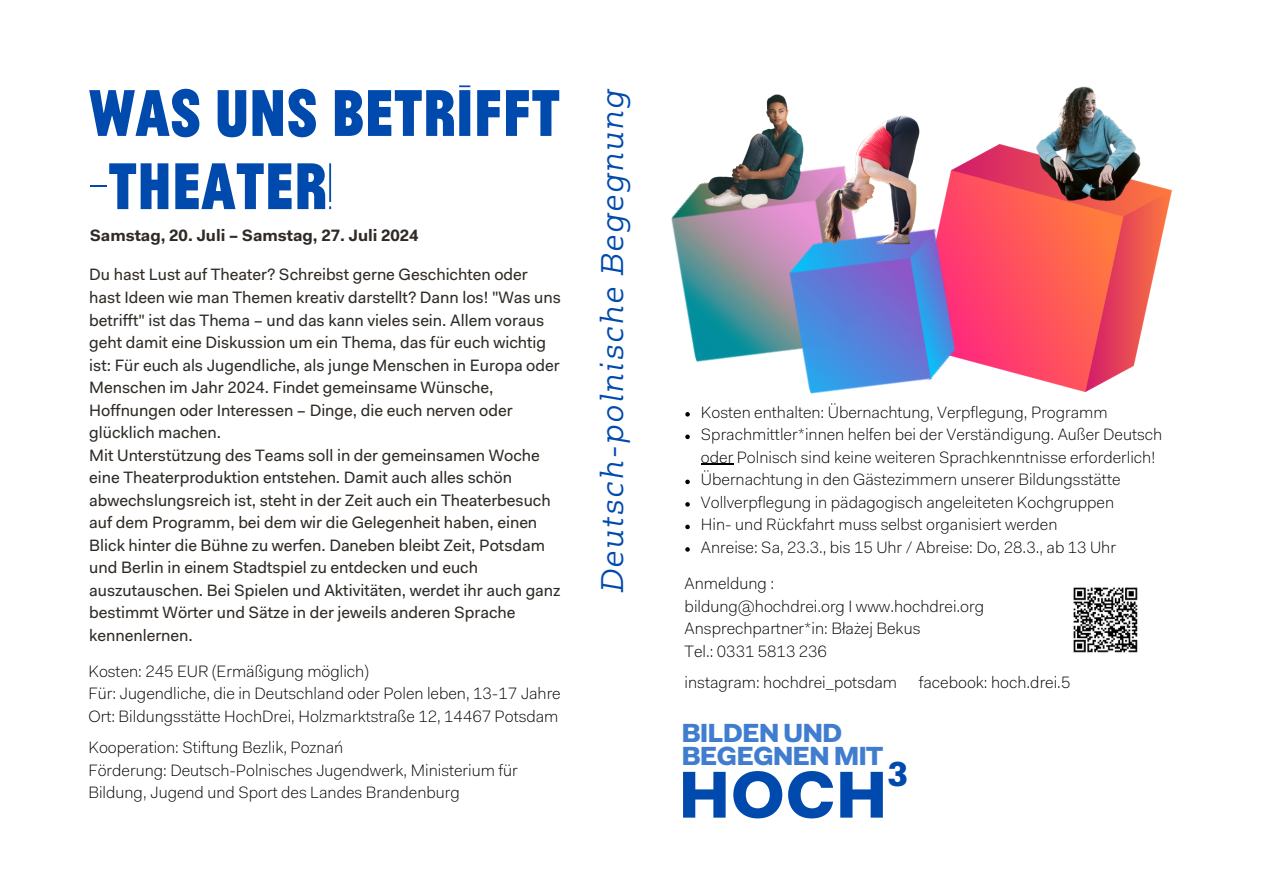
<style>
.page{position:relative;width:1263px;height:894px;background:#fff}
.page>*{position:absolute;margin:0;border:0;box-sizing:border-box;transform-origin:0 0}
.t1{font:100 69px/73.2px "Jean Luc";color:#004aad}
.t2{font:900 66.45px "Fakt Pro";color:#004aad}
.t3{font:900 34.95px "Fakt Pro";color:#004aad}
.t4{font:italic 31.8px "Fakt Slab Blond";letter-spacing:.08em;color:#004aad}
.t5{font:900 26.25px/22.5px "Fakt Pro";letter-spacing:-.04em;color:#407dcf}
.t6{font:16.5px/22.5px "Fakt Pro";color:#2f2a25}
.t7{font:300 16.5px/22.5px "Fakt Pro";color:#000}
.t8{font:700 16.5px "Fakt Pro";color:#2f2a25}
</style>
<div class="page">
<svg style="left:685px;top:412px;width:5px;height:4px"></svg>
<hr style="left:701px;top:463px;width:32px;height:2px;background:#000">
<svg style="left:685px;top:479px;width:5px;height:5px"></svg>
<svg style="left:685px;top:502px;width:5px;height:4px"></svg>
<svg style="left:685px;top:524px;width:5px;height:5px"></svg>
<svg style="left:685px;top:547px;width:5px;height:4px"></svg>
<img style="left:987px;top:251px;width:172px;height:140px">
<img style="left:671px;top:211px;width:89px;height:151px">
<img style="left:985px;top:86px;width:187px;height:165px">
<img style="left:677px;top:94px;width:111px;height:117px">
<img style="left:760px;top:200px;width:227px;height:194px">
<img style="left:772px;top:108px;width:213px;height:142px">
<img style="left:1073px;top:587px;width:65px;height:66px">
<p class="t1" style="left:89px;top:76px;width:473px">WAS UNS BETRIFFT -THEATER!</p>
<p class="t8" style="left:90px;top:229px;width:330px">Samstag, 20. Juli – Samstag, 27. Juli 2024</p>
<p class="t6" style="left:89px;top:265px;width:473px">Du hast Lust auf Theater? Schreibst gerne Geschichten oder hast Ideen wie man Themen kreativ darstellt? Dann los! "Was uns betrifft" ist das Thema – und das kann vieles sein. Allem voraus geht damit eine Diskussion um ein Thema, das für euch wichtig ist: Für euch als Jugendliche, als junge Menschen in Europa oder Menschen im Jahr 2024. Findet gemeinsame Wünsche, Hoffnungen oder Interessen – Dinge, die euch nerven oder glücklich machen.</p>
<p class="t6" style="left:89px;top:445px;width:473px">Mit Unterstützung des Teams soll in der gemeinsamen Woche eine Theaterproduktion entstehen. Damit auch alles schön abwechslungsreich ist, steht in der Zeit auch ein Theaterbesuch auf dem Programm, bei dem wir die Gelegenheit haben, einen Blick hinter die Bühne zu werfen. Daneben bleibt Zeit, Potsdam und Berlin in einem Stadtspiel zu entdecken und euch auszutauschen. Bei Spielen und Aktivitäten, werdet ihr auch ganz bestimmt Wörter und Sätze in der jeweils anderen Sprache kennenlernen.</p>
<p class="t7" style="left:88px;top:661px;width:282px">Kosten: 245 EUR (Ermäßigung möglich)</p>
<p class="t7" style="left:88px;top:683px;width:474px">Für: Jugendliche, die in Deutschland oder Polen leben, 13-17 Jahre</p>
<p class="t7" style="left:88px;top:706px;width:471px">Ort: Bildungsstätte HochDrei, Holzmarktstraße 12, 14467 Potsdam</p>
<p class="t7" style="left:88px;top:737px;width:256px">Kooperation: Stiftung Bezlik, Poznań</p>
<p class="t7" style="left:88px;top:760px;width:431px">Förderung: Deutsch-Polnisches Jugendwerk, Ministerium für<br>Bildung, Jugend und Sport des Landes Brandenburg</p>
<p class="t4" style="left:599px;top:592px;width:505px;rotate:-90deg">Deutsch-polnische Begegnung</p>
<p class="t7" style="left:701px;top:402px;width:408px">Kosten enthalten: Übernachtung, Verpflegung, Programm</p>
<p class="t7" style="left:701px;top:425px;width:463px">Sprachmittler*innen helfen bei der Verständigung. Außer Deutsch oder Polnisch sind keine weiteren Sprachkenntnisse erforderlich!</p>
<p class="t7" style="left:701px;top:470px;width:421px">Übernachtung in den Gästezimmern unserer Bildungsstätte</p>
<p class="t7" style="left:701px;top:492px;width:415px">Vollverpflegung in pädagogisch angeleiteten Kochgruppen</p>
<p class="t7" style="left:701px;top:515px;width:358px">Hin- und Rückfahrt muss selbst organisiert werden</p>
<h2 class="t7" style="left:701px;top:537px;width:416px">Anreise: Sa, 23.3., bis 15 Uhr / Abreise: Do, 28.3., ab 13 Uhr</h2>
<p class="t7" style="left:685px;top:574px;width:91px">Anmeldung :</p>
<p class="t7" style="left:685px;top:596px;width:301px">bildung@hochdrei.org I www.hochdrei.org</p>
<p class="t7" style="left:685px;top:619px;width:237px">Ansprechpartner*in: Błażej Bekus</p>
<p class="t7" style="left:685px;top:641px;width:144px">Tel.: 0331 5813 236</p>
<p class="t7" style="left:685px;top:672px;width:214px">instagram: hochdrei_potsdam</p>
<p class="t7" style="left:919px;top:672px;width:153px">facebook: hoch.drei.5</p>
<h4 class="t5" style="left:681px;top:724px;width:203px">BILDEN UND<br>BEGEGNEN MIT</h4>
<h1 class="t2" style="left:678px;top:767px;width:211px">HOCH</h1>
<h3 class="t3" style="left:888px;top:759px;width:21px">3</h3>
</div>
